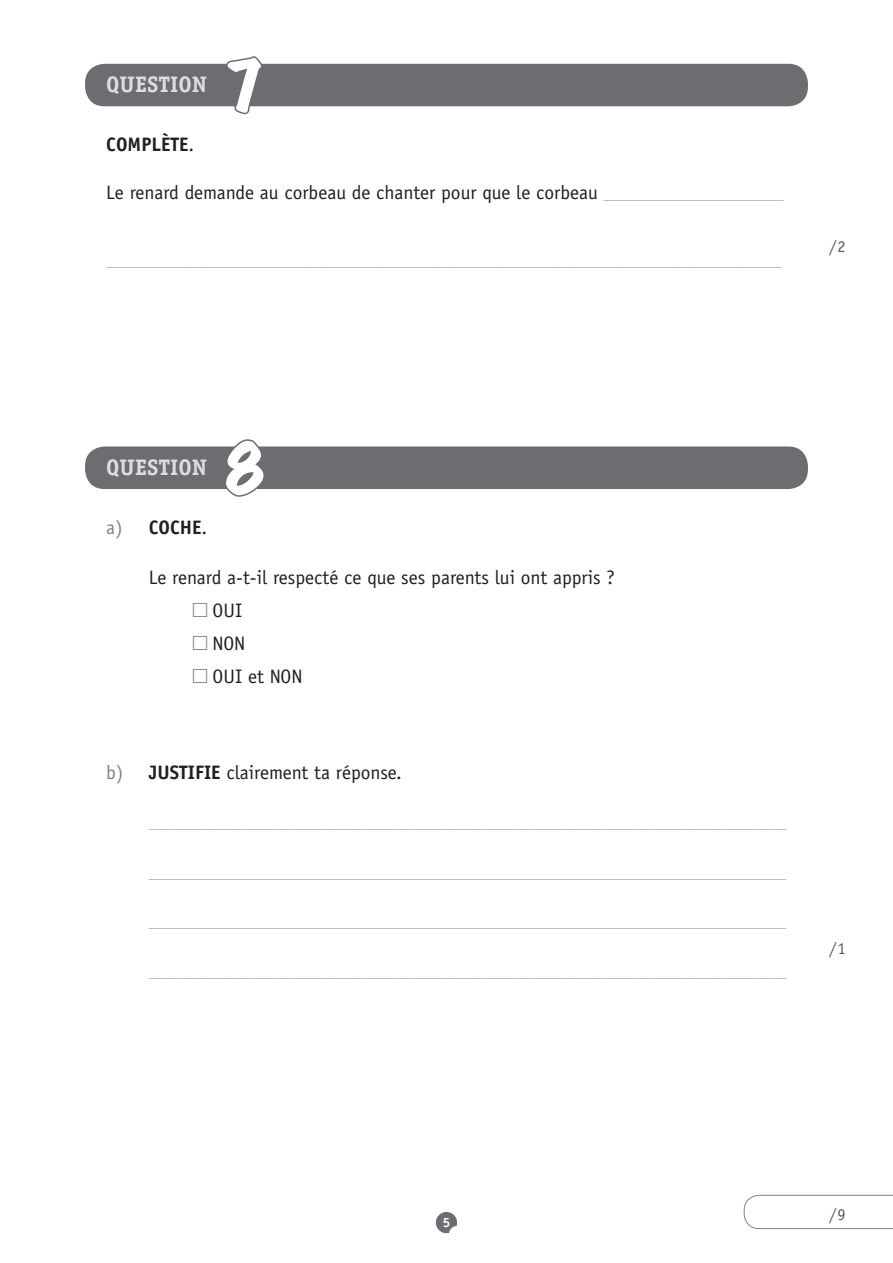
<style>
.page{position:relative;width:893px;height:1263px;background:#fff}
.page>*{position:absolute;margin:0;border:0;box-sizing:border-box;transform-origin:0 0}
.t1{font:expanded 60px "Marker Felt";color:#fff}
.t2{font:700 22.5px "Officina Serif";color:#dcdddf}
.BLOC_QUESTION{font:19.5px "Officina Sans";color:#231f20}
.BLOC_QUESTION-2{font:700 19.5px "Officina Sans";color:#231f20}
.t3{font:16.5px "Officina Serif";color:#57585a}
.BLOC_QUESTION-3{font:15px "Officina Sans";color:#a8a9ad}
.t4{font:700 13.5px "Officina Serif";color:#fff}
.s1{font-weight:400}
.s2{font-size:15px;color:#a8a9ad}
.s3{font-weight:400;color:#808285}
.s4{color:#808285}
.s5{font-weight:700}
</style>
<div class="page">
<div style="left:85px;top:64px;width:723px;height:42px;background:#6c6d70;border-radius:20px"></div>
<svg style="left:224px;top:56px;width:41px;height:59px"></svg>
<div style="left:85px;top:446px;width:723px;height:43px;background:#6c6d70;border-radius:20px"></div>
<svg style="left:223px;top:439px;width:44px;height:58px"></svg>
<svg style="left:436px;top:1212px;width:21px;height:21px"></svg>
<svg style="left:743px;top:1194px;width:150px;height:35px"></svg>
<p class="t2" style="left:106px;top:71px;width:102px">QUESTION</p>
<p class="t1" style="left:225px;top:39px;width:40px">7</p>
<p class="BLOC_QUESTION-2" style="left:106px;top:133px;width:90px">COMPLÈTE<span class="s1">.</span></p>
<p class="BLOC_QUESTION" style="left:106px;top:181px;width:679px">Le renard demande au corbeau de chanter pour que le corbeau <span class="s2">________________________</span></p>
<p class="BLOC_QUESTION-3" style="left:106px;top:252px;width:676px">__________________________________________________________________________________________</p>
<p class="t3" style="left:829px;top:237px;width:18px">/2</p>
<p class="t2" style="left:106px;top:453px;width:102px">QUESTION</p>
<p class="t1" style="left:225px;top:421px;width:40px">8</p>
<p class="BLOC_QUESTION-2" style="left:106px;top:515px;width:103px"><span class="s3">a)</span> COCHE<span class="s1">.</span></p>
<p class="BLOC_QUESTION" style="left:149px;top:566px;width:467px">Le renard a-t-il respecté ce que ses parents lui ont appris ?</p>
<p class="BLOC_QUESTION" style="left:213px;top:599px;width:31px">OUI</p>
<p class="BLOC_QUESTION" style="left:213px;top:632px;width:34px">NON</p>
<p class="BLOC_QUESTION" style="left:213px;top:665px;width:91px">OUI et NON</p>
<p class="BLOC_QUESTION" style="left:106px;top:761px;width:297px"><span class="s4">b)</span> <span class="s5">JUSTIFIE</span> clairement ta réponse.</p>
<p class="BLOC_QUESTION-3" style="left:149px;top:814px;width:639px">_____________________________________________________________________________________</p>
<p class="BLOC_QUESTION-3" style="left:149px;top:864px;width:639px">_____________________________________________________________________________________</p>
<p class="BLOC_QUESTION-3" style="left:149px;top:913px;width:639px">_____________________________________________________________________________________</p>
<p class="BLOC_QUESTION-3" style="left:149px;top:963px;width:639px">_____________________________________________________________________________________</p>
<p class="t3" style="left:829px;top:939px;width:18px">/1</p>
<p class="t4" style="left:443px;top:1214px;width:9px">5</p>
<p class="t3" style="left:829px;top:1204px;width:18px">/9</p>
</div>
